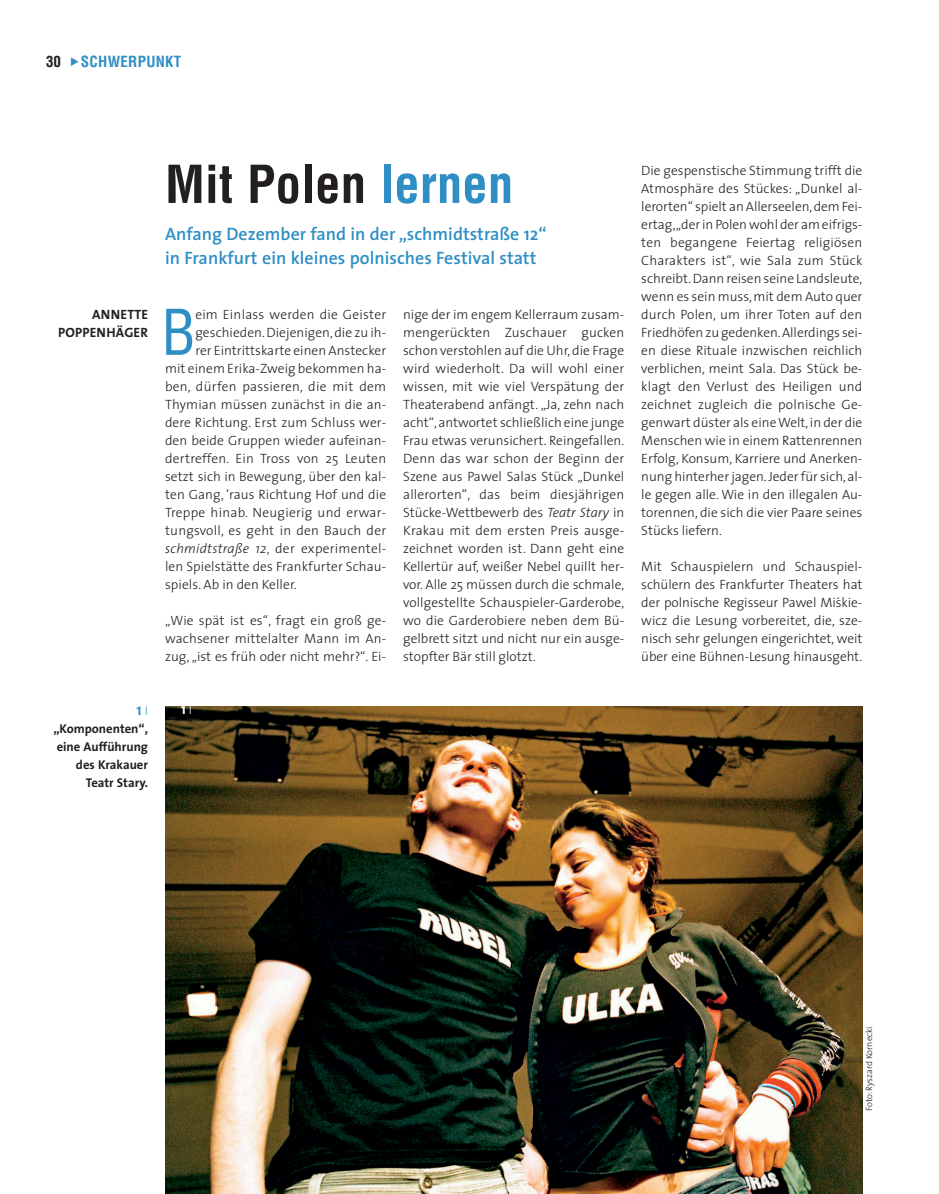
<style>
.page{position:relative;width:939px;height:1194px;background:#fff}
.page>*{position:absolute;margin:0;border:0;box-sizing:border-box;transform-origin:0 0}
.t1{font:condensed 61.5px "Helvetica";color:#2f8fc4}
.t2{font:700 condensed 51px "Helvetica";color:#231f20}
.t3{font:600 18px/24px "The Sans";color:#2f8fc4}
.t4{font:700 condensed 15px "Helvetica";letter-spacing:.02em;color:#2f8fc4}
.t5{font:700 condensed 15px "Helvetica";color:#231f20}
.t6{font:300 13.5px/18px "The Sans";letter-spacing:.005em;color:#231f20;text-align:justify}
.t7{font:700 13.5px/18px "The Sans";letter-spacing:.01em;color:#231f20;text-align:right}
.t8{font:700 12.75px/18px "The Sans";color:#231f20;text-align:right}
.t9{font:900 condensed 11.7px "Helvetica";color:#fff}
.t10{font:900 condensed 11.7px "Helvetica";color:#2f8fc4}
.t11{font:300 9px "The Sans";color:#231f20}
.s1{font-family:"The Sans";font-weight:200;font-stretch:normal;font-size:12.75px}
.s2{color:#2f8fc4}
.s3{font-style:italic}
</style>
<div class="page">
<img style="left:165px;top:706px;width:697px;height:488px">
<p class="t5" style="left:46px;top:56px;width:17px">30</p>
<p class="t4" style="left:81px;top:56px;width:102px">SCHWERPUNKT</p>
<p class="t7" style="left:58px;top:307px;width:91px">ANNETTE<br>POPPENHÄGER</p>
<p class="t10" style="left:137px;top:706px;width:13px">1<span class="s1">I</span></p>
<p class="t8" style="left:53px;top:721px;width:96px">„Komponenten“, eine Aufführung des Krakauer<br>Teatr Stary.</p>
<h2 class="t2" style="left:165px;top:165px;width:350px">Mit Polen <span class="s2">lernen</span></h2>
<h3 class="t3" style="left:165px;top:223px;width:383px">Anfang Dezember fand in der „schmidtstraße 12“ in Frankfurt ein kleines polnisches Festival statt</h3>
<h1 class="t1" style="left:161px;top:309px;width:36px">B</h1>
<p class="t6" style="left:195px;top:307px;width:192px">eim Einlass werden die Geister</p>
<p class="t6" style="left:195px;top:325px;width:192px">geschieden. Diejenigen, die zu ih-</p>
<p class="t6" style="left:195px;top:343px;width:192px">rer Eintrittskarte einen Anstecker</p>
<p class="t6" style="left:165px;top:361px;width:223px">mit einem Erika-Zweig bekommen ha-</p>
<p class="t6" style="left:165px;top:379px;width:223px">ben, dürfen passieren, die mit dem</p>
<p class="t6" style="left:165px;top:397px;width:223px">Thymian müssen zunächst in die an-</p>
<p class="t6" style="left:165px;top:415px;width:223px">dere Richtung. Erst zum Schluss wer-</p>
<p class="t6" style="left:165px;top:433px;width:223px">den beide Gruppen wieder aufeinan-</p>
<p class="t6" style="left:165px;top:451px;width:223px">dertreffen. Ein Tross von 25 Leuten</p>
<p class="t6" style="left:165px;top:469px;width:223px">setzt sich in Bewegung, über den kal-</p>
<p class="t6" style="left:165px;top:487px;width:223px">ten Gang, ‘raus Richtung Hof und die</p>
<p class="t6" style="left:165px;top:505px;width:223px">Treppe hinab. Neugierig und erwar-</p>
<p class="t6" style="left:165px;top:523px;width:223px">tungsvoll, es geht in den Bauch der</p>
<p class="t6" style="left:165px;top:541px;width:223px"><span class="s3">schmidtstraße 12</span>, der experimentel-</p>
<p class="t6" style="left:165px;top:559px;width:223px">len Spielstätte des Frankfurter Schau-</p>
<p class="t6" style="left:165px;top:577px;width:133px">spiels. Ab in den Keller.</p>
<p class="t6" style="left:165px;top:613px;width:223px">„Wie spät ist es“, fragt ein groß ge&shy;wachsener mittelalter Mann im An&shy;zug, „ist es früh oder nicht mehr?“. Ei-</p>
<p class="t9" style="left:181px;top:706px;width:13px">1<span class="s1">I</span></p>
<p class="t6" style="left:403px;top:307px;width:223px">nige der im engem Kellerraum zusam&shy;mengerückten Zuschauer gucken schon verstohlen auf die Uhr, die Frage wird wiederholt. Da will wohl einer wissen, mit wie viel Verspätung der Theaterabend anfängt. „Ja, zehn nach acht“,antwortet schließlich eine junge Frau etwas verunsichert. Reingefallen.<br>Denn das war schon der Beginn der Szene aus Pawel Salas Stück „Dunkel allerorten“, das beim diesjährigen Stücke-Wettbewerb des <span class="s3">Teatr Stary</span> in Krakau mit dem ersten Preis ausge&shy;zeichnet worden ist. Dann geht eine Kellertür auf, weißer Nebel quillt her&shy;vor. Alle 25 müssen durch die schmale, vollgestellte Schauspieler-Garderobe, wo die Garderobiere neben dem Bü&shy;gelbrett sitzt und nicht nur ein ausge&shy;stopfter Bär still glotzt.</p>
<p class="t6" style="left:641px;top:163px;width:223px">Die gespenstische Stimmung trifft die Atmosphäre des Stückes: „Dunkel al&shy;lerorten“ spielt an Allerseelen,dem Fei&shy;ertag,„der in Polen wohl der am eifrigs&shy;ten begangene Feiertag religiösen Charakters ist“, wie Sala zum Stück schreibt. Dann reisen seine Landsleute, wenn es sein muss, mit dem Auto quer durch Polen, um ihrer Toten auf den Friedhöfen zu gedenken.Allerdings sei&shy;en diese Rituale inzwischen reichlich verblichen, meint Sala. Das Stück be&shy;klagt den Verlust des Heiligen und zeichnet zugleich die polnische Ge&shy;genwart düster als eine Welt, in der die Menschen wie in einem Rattenrennen Erfolg, Konsum, Karriere und Anerken&shy;nung hinterher jagen. Jeder für sich, al&shy;le gegen alle. Wie in den illegalen Au&shy;torennen, die sich die vier Paare seines Stücks liefern.</p>
<p class="t6" style="left:641px;top:559px;width:223px">Mit Schauspielern und Schauspiel&shy;schülern des Frankfurter Theaters hat der polnische Regisseur Pawel Mi´skie&shy;wicz die Lesung vorbereitet, die, sze&shy;nisch sehr gelungen eingerichtet, weit über eine Bühnen-Lesung hinausgeht.</p>
<p class="t11" style="left:866px;top:1111px;width:86px;rotate:-90deg">Foto: Ryszard Kornecki</p>
</div>
